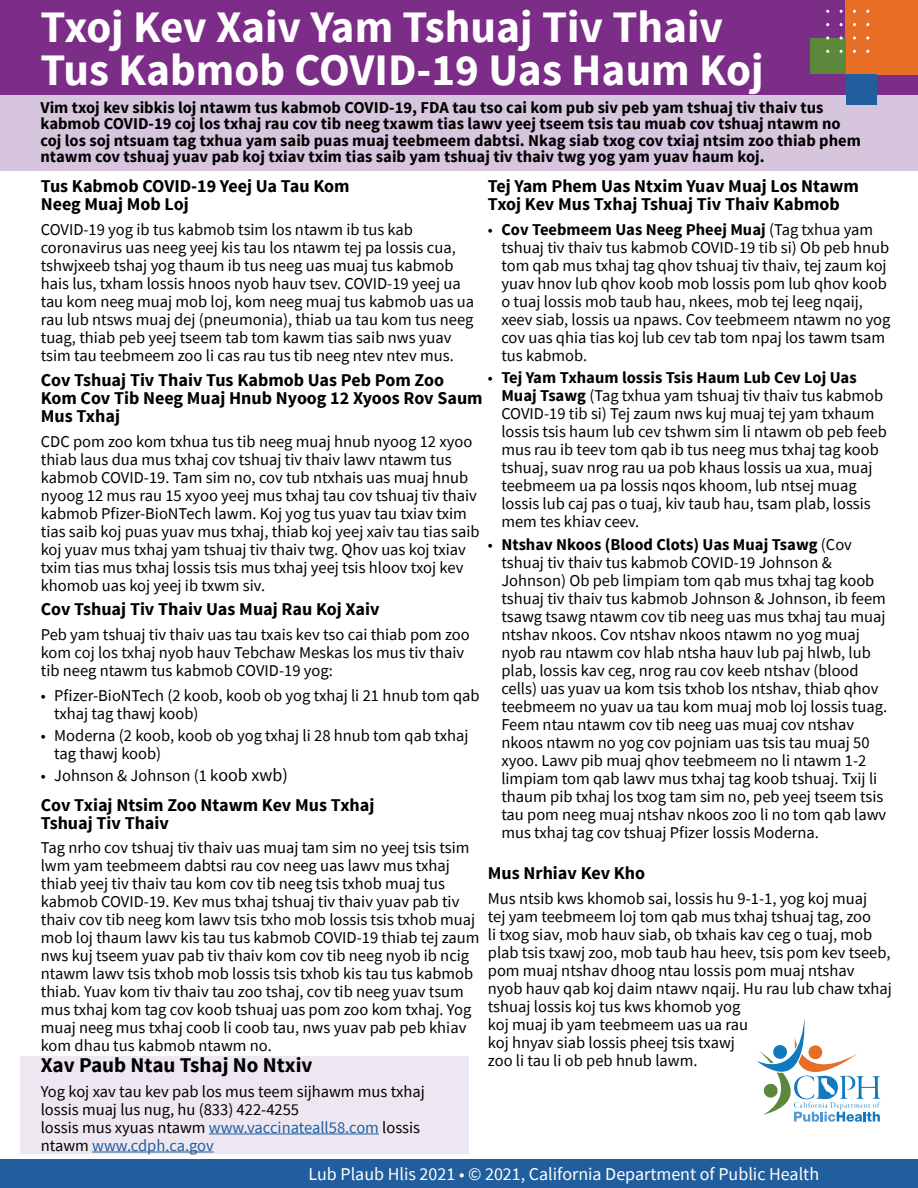
<style>
.page{position:relative;width:918px;height:1188px;background:#fff}
.page>*{position:absolute;margin:0;border:0;box-sizing:border-box;transform-origin:0 0}
.t1{font:700 45px/43.5px "Source Sans Pro";color:#fff}
.subhead{font:700 21px "Source Sans Pro";color:#000}
.subhead-2{font:700 18px/18px "Source Sans Pro";color:#000}
.date{font:18px "Source Sans Pro";color:#fff}
.body_copy{font:16.5px/18px "Source Sans Pro";color:#000}
.Intro_para{font:700 16.5px/16.5px "Source Sans Pro";color:#000}
.s1{font-size:18px}
.s2{font-weight:700}
.s3{color:#215e9e}
</style>
<div class="page">
<div style="left:21px;top:1056px;width:448px;height:98px;background:#ede7f1"></div>
<div style="left:0;top:0;width:918px;height:117px;background:#7c2d87"></div>
<div style="left:0;top:95px;width:918px;height:76px;background:#d6c5dc"></div>
<svg style="left:756px;top:1018px;width:124px;height:104px"></svg>
<div style="left:0;top:1160px;width:918px;height:28px;background:#215e9e"></div>
<div style="left:846px;top:0;width:72px;height:74px;background:#e86e25"></div>
<div style="left:810px;top:39px;width:36px;height:35px;background:#5d883c"></div>
<div style="left:846px;top:74px;width:30px;height:31px;background:#215e9e"></div>
<svg style="left:853px;top:36px;width:3px;height:4px"></svg>
<hr style="left:209px;top:1134px;width:170px;height:1px;background:#215e9e">
<hr style="left:92px;top:1152px;width:122px;height:1px;background:#215e9e">
<h1 class="t1" style="left:40px;top:7px;width:725px">Txoj Kev Xaiv Yam Tshuaj Tiv Thaiv<br>Tus Kabmob COVID-19 Uas Haum Koj</h1>
<p class="Intro_para" style="left:40px;top:100px;width:822px">Vim txoj kev sibkis loj ntawm tus kabmob COVID-19, FDA tau tso cai kom pub siv peb yam tshuaj tiv thaiv tus kabmob COVID-19 coj los txhaj rau cov tib neeg txawm tias lawv yeej tseem tsis tau muab cov tshuaj ntawm no coj los soj ntsuam tag txhua yam saib puas muaj teebmeem dabtsi. Nkag siab txog cov txiaj ntsim zoo thiab phem ntawm cov tshuaj yuav pab koj txiav txim tias saib yam tshuaj tiv thaiv twg yog yam yuav haum koj.</p>
<h2 class="subhead-2" style="left:41px;top:178px;width:310px">Tus Kabmob COVID-19 Yeej Ua Tau Kom<br>Neeg Muaj Mob Loj</h2>
<p class="body_copy" style="left:41px;top:221px;width:435px">COVID-19 yog ib tus kabmob tsim los ntawm ib tus kab coronavirus uas neeg yeej kis tau los ntawm tej pa lossis cua, tshwjxeeb tshaj yog thaum ib tus neeg uas muaj tus kabmob hais lus, txham lossis hnoos nyob hauv tsev. COVID-19 yeej ua tau kom neeg muaj mob loj, kom neeg muaj tus kabmob uas ua rau lub ntsws muaj dej (pneumonia), thiab ua tau kom tus neeg tuag, thiab peb yeej tseem tab tom kawm tias saib nws yuav tsim tau teebmeem zoo li cas rau tus tib neeg ntev ntev mus.</p>
<h2 class="subhead-2" style="left:41px;top:371px;width:443px">Cov Tshuaj Tiv Thaiv Tus Kabmob Uas Peb Pom Zoo<br>Kom Cov Tib Neeg Muaj Hnub Nyoog 12 Xyoos Rov Saum<br>Mus Txhaj</h2>
<p class="body_copy" style="left:41px;top:432px;width:440px">CDC pom zoo kom txhua tus tib neeg muaj hnub nyoog 12 xyoo thiab laus dua mus txhaj cov tshuaj tiv thaiv lawv ntawm tus kabmob COVID-19. Tam sim no, cov tub ntxhais uas muaj hnub nyoog 12 mus rau 15 xyoo yeej mus txhaj tau cov tshuaj tiv thaiv kabmob Pfizer-BioNTech lawm. Koj yog tus yuav tau txiav txim tias saib koj puas yuav mus txhaj, thiab koj yeej xaiv tau tias saib koj yuav mus txhaj yam tshuaj tiv thaiv twg. Qhov uas koj txiav txim tias mus txhaj lossis tsis mus txhaj yeej tsis hloov txoj kev khomob uas koj yeej ib txwm siv.</p>
<h2 class="subhead-2" style="left:41px;top:601px;width:340px">Cov Tshuaj Tiv Thaiv Uas Muaj Rau Koj Xaiv</h2>
<p class="body_copy" style="left:41px;top:625px;width:431px">Peb yam tshuaj tiv thaiv uas tau txais kev tso cai thiab pom zoo kom coj los txhaj nyob hauv Tebchaw Meskas los mus tiv thaiv tib neeg ntawm tus kabmob COVID-19 yog:</p>
<p class="body_copy" style="left:54px;top:686px;width:427px;text-indent:-14px">• Pfizer-BioNTech (2 koob, koob ob yog txhaj li 21 hnub tom qab txhaj tag thawj koob)</p>
<p class="body_copy" style="left:54px;top:727px;width:416px;text-indent:-14px">• Moderna (2 koob, koob ob yog txhaj li 28 hnub tom qab txhaj tag thawj koob)</p>
<p class="body_copy" style="left:41px;top:767px;width:249px">• Johnson &amp; Johnson (1 k<span class="s1">oob xwb)</span></p>
<h2 class="subhead-2" style="left:41px;top:796px;width:335px">Cov Txiaj Ntsim Zoo Ntawm Kev Mus Txhaj<br>Tshuaj Tiv Thaiv</h2>
<p class="body_copy" style="left:41px;top:839px;width:440px">Tag nrho cov tshuaj tiv thaiv uas muaj tam sim no yeej tsis tsim lwm yam teebmeem dabtsi rau cov neeg uas lawv mus txhaj thiab yeej tiv thaiv tau kom cov tib neeg tsis txhob muaj tus kabmob COVID-19. Kev mus txhaj tshuaj tiv thaiv yuav pab tiv thaiv cov tib neeg kom lawv tsis txho mob lossis tsis txhob muaj mob loj thaum lawv kis tau tus kabmob COVID-19 thiab tej zaum nws kuj tseem yuav pab tiv thaiv kom cov tib neeg nyob ib ncig ntawm lawv tsis txhob mob lossis tsis txhob kis tau tus kabmob thiab. Yuav kom tiv thaiv tau zoo tshaj, cov tib neeg yuav tsum mus txhaj kom tag cov koob tshuaj uas pom zoo kom txhaj. Yog muaj neeg mus txhaj coob li coob tau, nws yuav pab peb khiav kom dhau tus kabmob ntawm no.</p>
<h2 class="subhead-2" style="left:488px;top:178px;width:373px">Tej Yam Phem Uas Ntxim Yuav Muaj Los Ntawm<br>Txoj Kev Mus Txhaj Tshuaj Tiv Thaiv Kabmob</h2>
<p class="body_copy" style="left:501px;top:221px;width:391px;text-indent:-14px">• <span class="s2">Cov Teebmeem Uas Neeg Pheej Muaj</span> (Tag txhua yam tshuaj tiv thaiv tus kabmob COVID-19 tib si) Ob peb hnub tom qab mus txhaj tag qhov tshuaj tiv thaiv, tej zaum koj yuav hnov lub qhov koob mob lossis pom lub qhov koob o tuaj lossis mob taub hau, nkees, mob tej leeg nqaij, xeev siab, lossis ua npaws. Cov teebmeem ntawm no yog cov uas qhia tias koj lub cev tab tom npaj los tawm tsam tus kabmob.</p>
<p class="body_copy" style="left:501px;top:369px;width:387px;text-indent:-14px">• <span class="s2">Tej Yam Txhaum lossis Tsis Haum Lub Cev Loj Uas Muaj Tsawg</span> (Tag txhua yam tshuaj tiv thaiv tus kabmob COVID-19 tib si) Tej zaum nws kuj muaj tej yam txhaum lossis tsis haum lub cev tshwm sim li ntawm ob peb feeb mus rau ib teev tom qab ib tus neeg mus txhaj tag koob tshuaj, suav nrog rau ua pob khaus lossis ua xua, muaj teebmeem ua pa lossis nqos khoom, lub ntsej muag lossis lub caj pas o tuaj, kiv taub hau, tsam plab, lossis mem tes khiav ceev.</p>
<p class="body_copy" style="left:501px;top:535px;width:387px;text-indent:-14px">• <span class="s2">Ntshav Nkoos (Blood Clots) Uas Muaj Tsawg</span> (Cov tshuaj tiv thaiv tus kabmob COVID-19 Johnson &amp; Johnson) Ob peb limpiam tom qab mus txhaj tag koob tshuaj tiv thaiv tus kabmob Johnson &amp; Johnson, ib feem tsawg tsawg ntawm cov tib neeg uas mus txhaj tau muaj ntshav nkoos. Cov ntshav nkoos ntawm no yog muaj nyob rau ntawm cov hlab ntsha hauv lub paj hlwb, lub plab, lossis kav ceg, nrog rau cov keeb ntshav (blood cells) uas yuav ua kom tsis txhob los ntshav, thiab qhov teebmeem no yuav ua tau kom muaj mob loj lossis tuag.<br>Feem ntau ntawm cov tib neeg uas muaj cov ntshav nkoos ntawm no yog cov pojniam uas tsis tau muaj 50 xyoo. Lawv pib muaj qhov teebmeem no li ntawm 1-2 limpiam tom qab lawv mus txhaj tag koob tshuaj. Txij li thaum pib txhaj los txog tam sim no, peb yeej tseem tsis tau pom neeg muaj ntshav nkoos zoo li no tom qab lawv mus txhaj tag cov tshuaj Pfizer lossis Moderna.</p>
<h2 class="subhead-2" style="left:488px;top:865px;width:159px">Mus Nrhiav Kev Kho</h2>
<p class="body_copy" style="left:488px;top:889px;width:405px">Mus ntsib kws khomob sai, lossis hu 9-1-1, yog koj muaj<br>tej yam teebmeem loj tom qab mus txhaj tshuaj tag, zoo<br>li txog siav, mob hauv siab, ob txhais kav ceg o tuaj, mob plab tsis txawj zoo, mob taub hau heev, tsis pom kev tseeb, pom muaj ntshav dhoog ntau lossis pom muaj ntshav nyob hauv qab koj daim ntawv nqaij. Hu rau lub chaw txhaj tshuaj lossis koj tus kws khomob yog<br>koj muaj ib yam teebmeem uas ua rau<br>koj hnyav siab lossis pheej tsis txawj<br>zoo li tau li ob peb hnub lawm.</p>
<h2 class="subhead" style="left:41px;top:1052px;width:273px">Xav Paub Ntau Tshaj No Ntxiv</h2>
<p class="body_copy" style="left:41px;top:1082px;width:386px">Yog koj xav tau kev pab los mus teem sijhawm mus txhaj lossis muaj lus nug, hu (833) 422-4255<br>lossis mus xyuas ntawm <span class="s3">www.vaccinateall58.com</span> lossis ntawm <span class="s3">www.cdph.ca.gov</span></p>
<p class="date" style="left:309px;top:1163px;width:512px">Lub Plaub Hlis 2021 • © 2021, California Department of Public Health</p>
</div>
